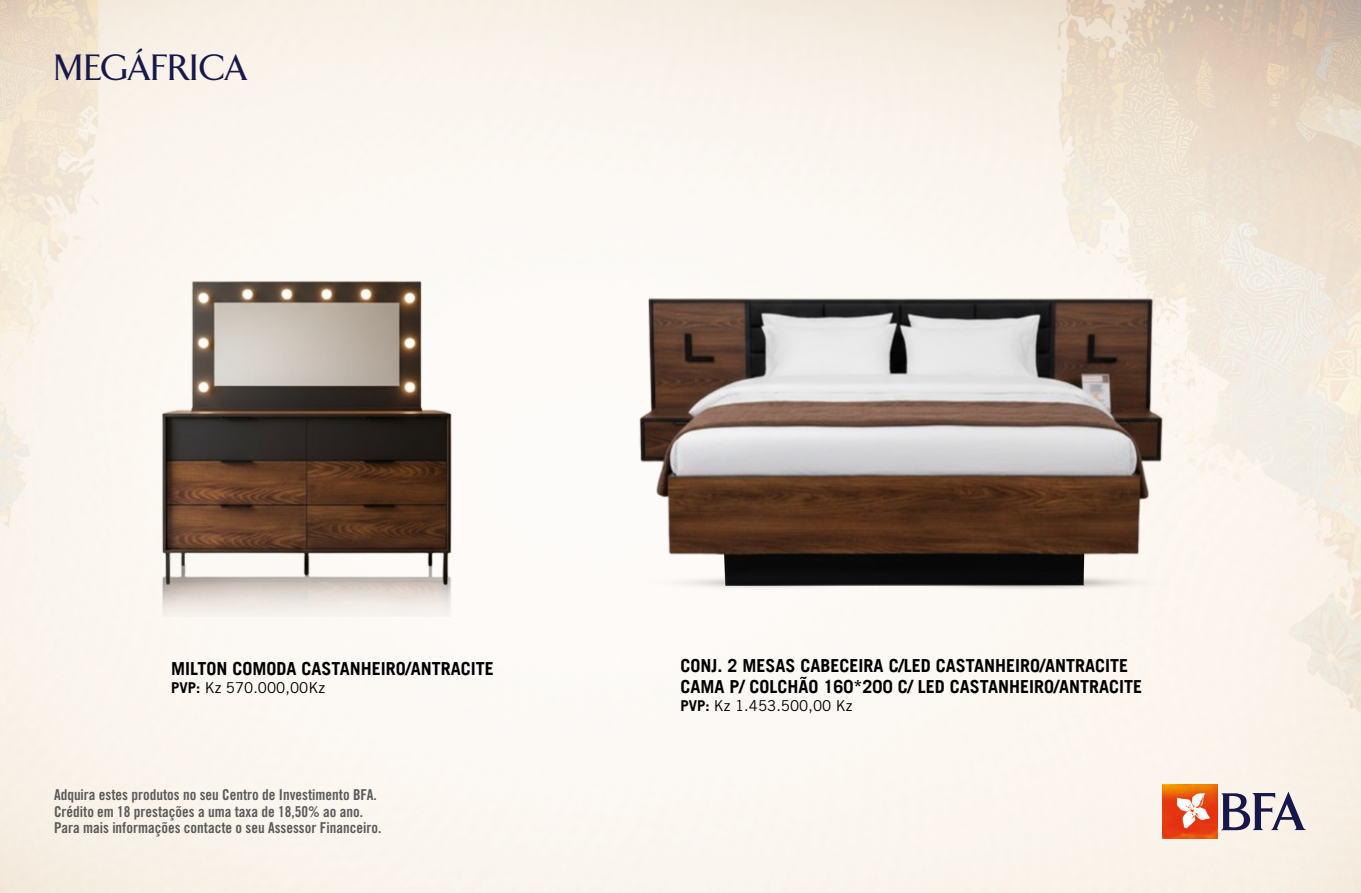
<style>
.page{position:relative;width:1361px;height:893px;background:#fff}
.page>*{position:absolute;margin:0;border:0;box-sizing:border-box;transform-origin:0 0}
.t1{font:500 37.5px "Arrow";color:#17174b}
.t2{font:18px/21.6px "Trade Gothic Bold 4";color:#000}
.t3{font:15px/16.5px "Trade Gothic LT Std Bd Cn 20";color:#595959}
.t4{font:15px "Trade Gothic";color:#000}
.s1{font-family:"Trade Gothic Bold 4"}
</style>
<div class="page">
<img style="left:0;top:0;width:1361px;height:893px">
<svg style="left:1221px;top:792px;width:85px;height:38px;background:#a39eac"></svg>
<img style="left:1162px;top:785px;width:55px;height:54px">
<img style="left:639px;top:298px;width:523px;height:276px">
<img style="left:78px;top:245px;width:475px;height:371px">
<img style="left:616px;top:574px;width:237px;height:17px">
<img style="left:1155px;top:574px;width:44px;height:17px">
<img style="left:853px;top:574px;width:302px;height:17px">
<h1 class="t1" style="left:54px;top:48px;width:195px">MEGÁFRICA</h1>
<p class="t2" style="left:171px;top:659px;width:324px">MILTON COMODA CASTANHEIRO/ANTRACITE</p>
<p class="t4" style="left:171px;top:679px;width:155px"><span class="s1">PVP:</span> Kz 570.000,00Kz</p>
<p class="t3" style="left:54px;top:786px;width:329px">Adquira estes produtos no seu Centro de Investimento BFA.<br>Crédito em 18 prestações a uma taxa de 18,50% ao ano.<br>Para mais informações contacte o seu Assessor Financeiro.</p>
<p class="t2" style="left:680px;top:656px;width:463px">CONJ. 2 MESAS CABECEIRA C/LED CASTANHEIRO/ANTRACITE<br>CAMA P/ COLCHÃO 160*200 C/ LED CASTANHEIRO/ANTRACITE</p>
<p class="t4" style="left:680px;top:697px;width:174px"><span class="s1">PVP:</span> Kz 1.453.500,00 Kz</p>
</div>
